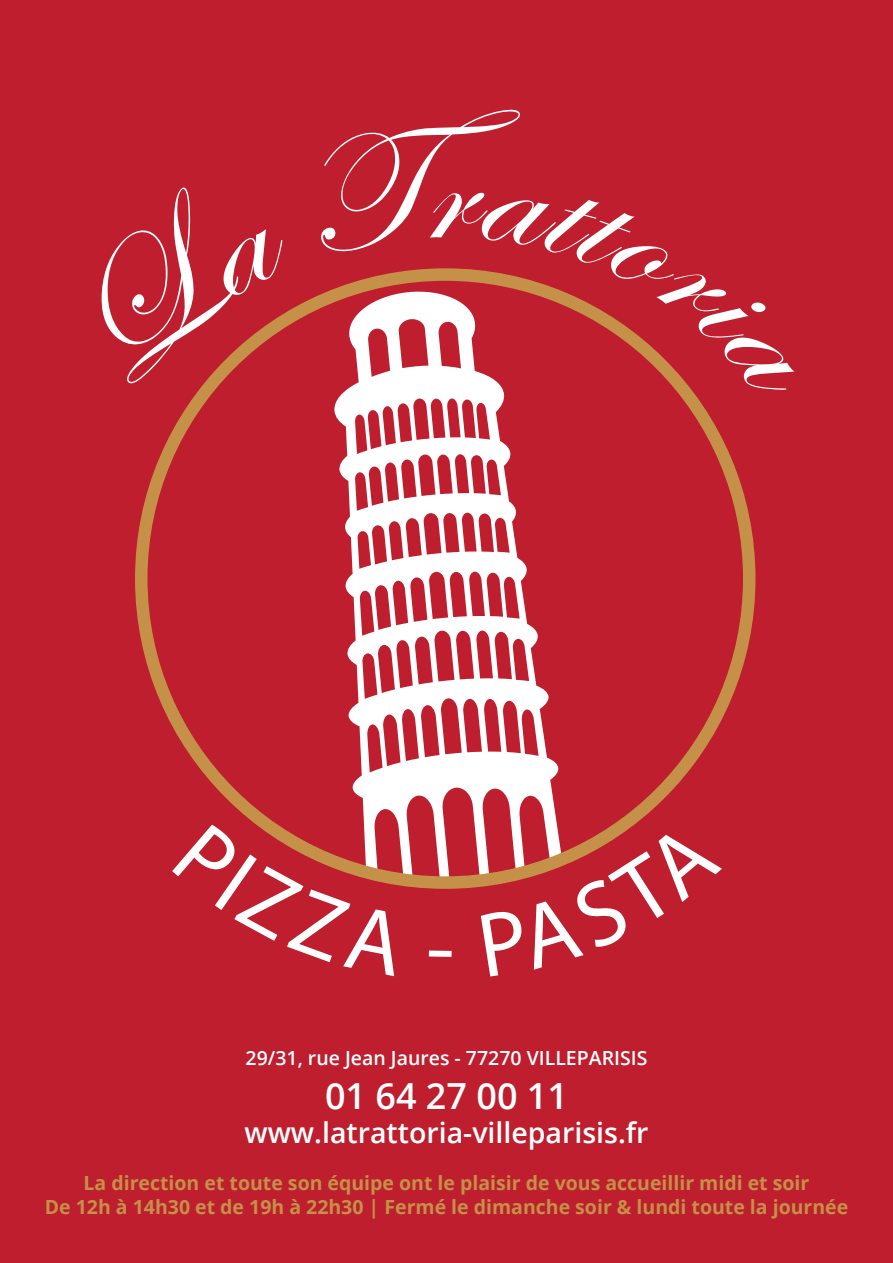
<style>
.page{position:relative;width:893px;height:1263px;background:#be1e2d}
.page>*{position:absolute;margin:0;border:0;box-sizing:border-box;transform-origin:0 0}
.Style_de_paragraphe{font:600 36px "Open Sans";color:#fff}
.Style_de_paragraphe-2{font:600 28.5px "Open Sans";color:#fff}
.Style_de_paragraphe-3{font:700 19.5px "Open Sans";color:#c59148}
.Style_de_paragraphe-4{font:600 19.5px "Open Sans";color:#fff}
</style>
<div class="page">
<svg style="left:334px;top:406px;width:225px;height:470px"></svg>
<svg style="left:197px;top:307px;width:98px;height:86px"></svg>
<svg style="left:303px;top:268px;width:400px;height:138px"></svg>
<svg style="left:255px;top:824px;width:151px;height:63px"></svg>
<svg style="left:481px;top:821px;width:158px;height:66px"></svg>
<p class="Style_de_paragraphe-4" style="left:246px;top:1045px;width:403px">29/31, rue Jean Jaures - 77270 VILLEPARISIS</p>
<p class="Style_de_paragraphe" style="left:325px;top:1071px;width:245px">01 64 27 00 11</p>
<p class="Style_de_paragraphe-2" style="left:244px;top:1113px;width:406px">www.latrattoria-villeparisis.fr</p>
<p class="Style_de_paragraphe-3" style="left:84px;top:1169px;width:727px">La direction et toute son équipe ont le plaisir de vous accueillir midi et soir</p>
<p class="Style_de_paragraphe-3" style="left:45px;top:1193px;width:805px">De 12h à 14h30 et de 19h à 22h30 | Fermé le dimanche soir &amp; lundi toute la journée</p>
</div>
